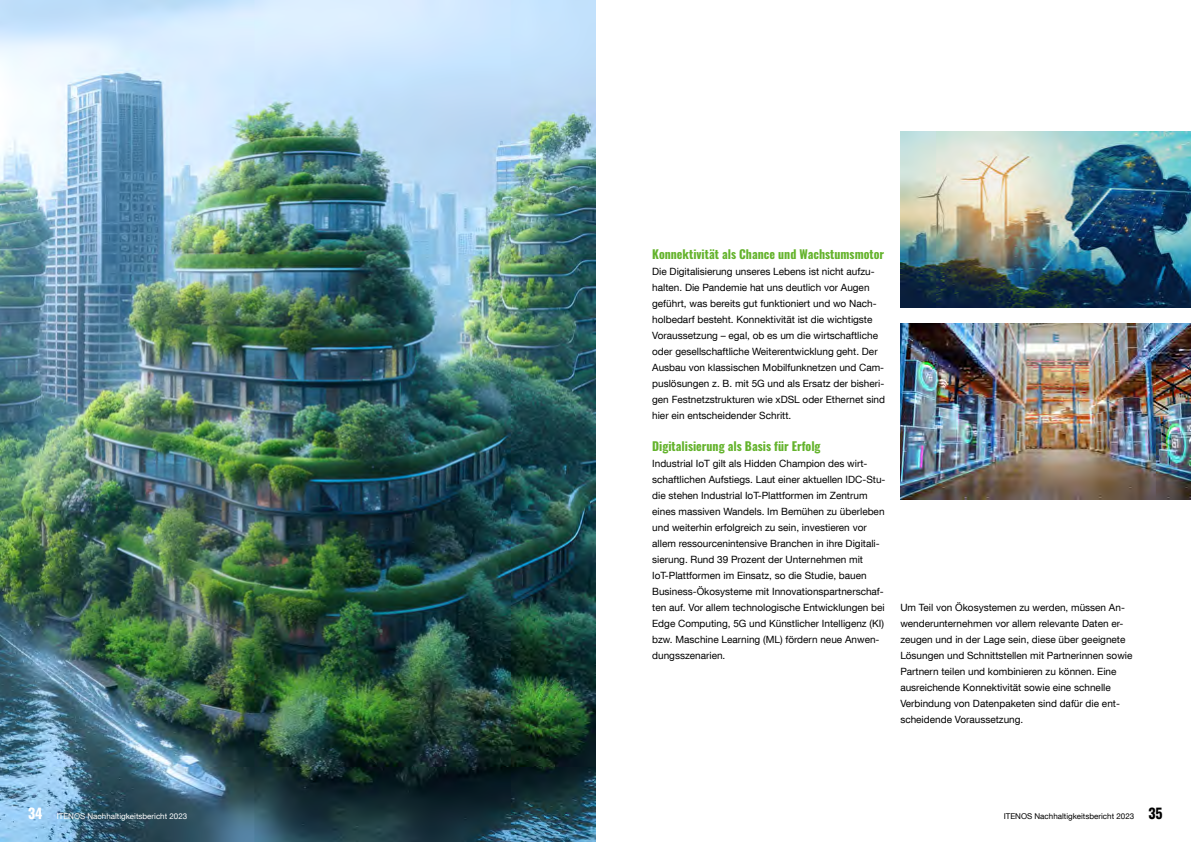
<style>
.page{position:relative;width:1191px;height:842px;background:#fff}
.page>*{position:absolute;margin:0;border:0;box-sizing:border-box;transform-origin:0 0}
.Headline_Fliesstext_gruen{font:700 12px "Oswald";color:#64b32c}
.Fließtext_Flattersatz_schwarz{font:10px/16px "Helvetica Neue LT Com";color:#000}
.t1{font:8px "Helvetica Neue LT Com";color:#fff}
.t2{font:8px "Helvetica Neue LT Com";color:#000}
.s1{font-family:"Oswald";font-weight:700;font-size:14px}
</style>
<div class="page">
<img style="left:0;top:0;width:595px;height:842px">
<img style="left:900px;top:323px;width:291px;height:176px">
<img style="left:900px;top:131px;width:291px;height:176px">
<p class="Headline_Fliesstext_gruen" style="left:652px;top:248px;width:233px">Konnektivität als Chance und Wachstumsmotor</p>
<p class="Fließtext_Flattersatz_schwarz" style="left:652px;top:263px;width:234px">Die Digitalisierung unseres Lebens ist nicht aufzu&shy;halten. Die Pandemie hat uns deutlich vor Augen geführt, was bereits gut funktioniert und wo Nach&shy;holbedarf besteht. Konnektivität ist die wichtigste Voraussetzung – egal, ob es um die wirtschaftliche oder gesellschaftliche Weiterentwicklung geht. Der Ausbau von klassischen Mobilfunknetzen und Cam&shy;puslösungen z. B. mit 5G und als Ersatz der bisheri&shy;gen Festnetzstrukturen wie xDSL oder Ethernet sind hier ein entscheidender Schritt.</p>
<p class="Headline_Fliesstext_gruen" style="left:652px;top:440px;width:170px">Digitalisierung als Basis für Erfolg</p>
<p class="Fließtext_Flattersatz_schwarz" style="left:652px;top:455px;width:235px">Industrial IoT gilt als Hidden Champion des wirt&shy;schaftlichen Aufstiegs. Laut einer aktuellen IDC-Stu&shy;die stehen Industrial IoT-Plattformen im Zentrum eines massiven Wandels. Im Bemühen zu überleben und weiterhin erfolgreich zu sein, investieren vor allem ressourcenintensive Branchen in ihre Digitali&shy;sierung. Rund 39 Prozent der Unternehmen mit IoT-Plattformen im Einsatz, so die Studie, bauen Business-Ökosysteme mit Innovationspartnerschaf&shy;ten auf. Vor allem technologische Entwicklungen bei Edge Computing, 5G und Künstlicher Intelligenz (KI) bzw. Maschine Learning (ML) fördern neue Anwen&shy;dungsszenarien.</p>
<p class="Fließtext_Flattersatz_schwarz" style="left:900px;top:599px;width:234px">Um Teil von Ökosystemen zu werden, müssen An&shy;wenderunternehmen vor allem relevante Daten er&shy;zeugen und in der Lage sein, diese über geeignete Lösungen und Schnittstellen mit Partnerinnen sowie Partnern teilen und kombinieren zu können. Eine ausreichende Konnektivität sowie eine schnelle Verbindung von Datenpaketen sind dafür die ent&shy;scheidende Voraussetzung.</p>
<p class="t1" style="left:28px;top:811px;width:161px"><span class="s1">34</span> ITENOS Nachhaltigkeitsbericht 2023</p>
<p class="t2" style="left:1003px;top:811px;width:161px">ITENOS Nachhaltigkeitsbericht 2023 <span class="s1">35</span></p>
</div>
